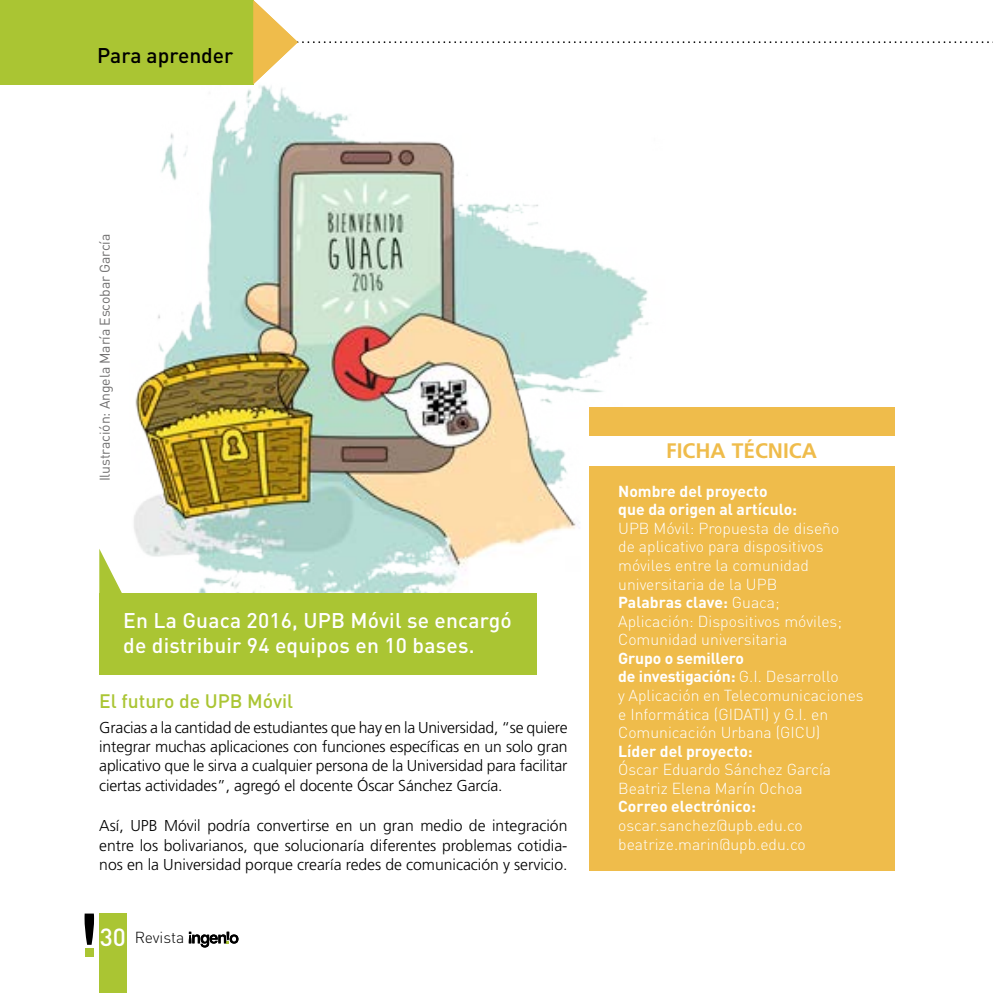
<style>
.page{position:relative;width:993px;height:993px;background:#fff}
.page>*{position:absolute;margin:0;border:0;box-sizing:border-box;transform-origin:0 0}
.t1{font:500 21px/24.5px "DIN Pro";letter-spacing:.01em;color:#fff}
.t2{font:700 21px "Frutiger LT Std";color:#efbc4b}
.t3{font:500 21px "DIN Pro";color:#000}
.t4{font:500 19.25px "DIN Pro";color:#aac533}
.t5{font:300 15.75px/19.2px "Frutiger LT Std";letter-spacing:-.01em;color:#000;text-align:justify}
.t6{font:300 15.75px/18.6px "DIN Pro";color:#fff}
.t7{font:700 15.75px/18.6px "DIN Pro";color:#fff}
.t8{font:300 15.75px "DIN Pro";letter-spacing:-.005em;color:#000}
.t9{font:14px "DIN Pro";letter-spacing:-.01em;color:#706f6f}
.s1{font-weight:500;font-size:24.5px;color:#fff}
.s2{font-weight:700}
</style>
<div class="page">
<div style="left:99px;top:913px;width:27px;height:79px;background:#aac533"></div>
<div style="left:85px;top:948px;width:9px;height:8px;background:#aac533"></div>
<svg style="left:84px;top:913px;width:10px;height:31px"></svg>
<svg style="left:189px;top:931px;width:49px;height:16px"></svg>
<img style="left:104px;top:84px;width:545px;height:533px">
<div style="left:589px;top:407px;width:304px;height:462px;background:#efbc4b"></div>
<div style="left:587px;top:436px;width:308px;height:30px;background:#fff"></div>
<div style="left:99px;top:593px;width:437px;height:81px;background:#aac533"></div>
<svg style="left:99px;top:548px;width:24px;height:45px"></svg>
<svg style="left:0;top:0;width:993px;height:84px"></svg>
<h1 class="t3" style="left:97px;top:39px;width:138px">Para aprender</h1>
<p class="t9" style="left:94px;top:481px;width:249px;rotate:-90deg">Ilustración: Angela María Escobar García</p>
<h1 class="t1" style="left:123px;top:606px;width:390px">En La Guaca 2016, UPB Móvil se encargó de distribuir 94 equipos en 10 bases.</h1>
<p class="t4" style="left:99px;top:685px;width:195px">El futuro de UPB Móvil</p>
<p class="t5" style="left:99px;top:717px;width:469px">Gracias a la cantidad de estudiantes que hay en la Universidad, “se quiere integrar muchas aplicaciones con funciones específicas en un solo gran aplicativo que le sirva a cualquier persona de la Universidad para facilitar ciertas actividades”, agregó el docente Óscar Sánchez García.</p>
<p class="t5" style="left:99px;top:816px;width:469px">Así, UPB Móvil podría convertirse en un gran medio de integración entre los bolivarianos, que solucionaría diferentes problemas cotidia&shy;nos en la Universidad porque crearía redes de comunicación y servicio.</p>
<p class="t8" style="left:100px;top:924px;width:86px"><span class="s1">30</span> Revista</p>
<h1 class="t2" style="left:666px;top:438px;width:152px">FICHA TÉCNICA</h1>
<p class="t7" style="left:618px;top:479px;width:180px">Nombre del proyecto que da origen al artículo:</p>
<p class="t6" style="left:618px;top:517px;width:225px">UPB Móvil: Propuesta de diseño de aplicativo para dispositivos móviles entre la comunidad universitaria de la UPB<br><span class="s2">Palabras clave:</span> Guaca;<br>Aplicación: Dispositivos móviles;<br>Comunidad universitaria</p>
<p class="t6" style="left:618px;top:647px;width:247px"><span class="s2">Grupo o semillero<br>de investigación:</span> G.I. Desarrollo<br>y Aplicación en Telecomunicaciones e Informática (GIDATI) y G.I. en<br>Comunicación Urbana (GICU)</p>
<p class="t7" style="left:618px;top:739px;width:136px">Líder del proyecto:</p>
<p class="t6" style="left:618px;top:758px;width:214px">Óscar Eduardo Sánchez García<br>Beatriz Elena Marín Ochoa</p>
<p class="t7" style="left:618px;top:795px;width:139px">Correo electrónico:</p>
<p class="t6" style="left:618px;top:814px;width:189px">oscar.sanchez@upb.edu.co beatrize.marin@upb.edu.co</p>
</div>
